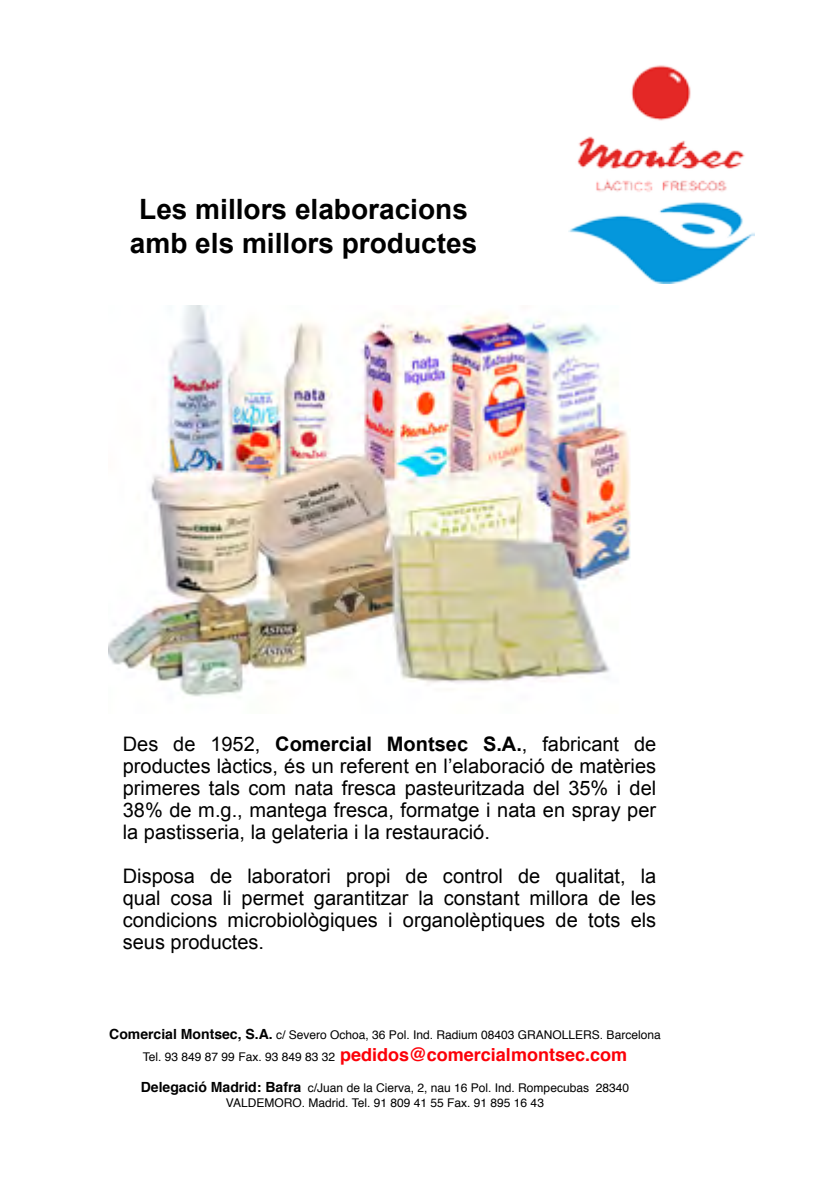
<style>
.page{position:relative;width:840px;height:1191px;background:#fff}
.page>*{position:absolute;margin:0;border:0;box-sizing:border-box;transform-origin:0 0}
.t1{font:700 28px/33.6px "Arial";color:#000;text-align:center}
.t2{font:20px/22px "Arial";color:#000;text-align:justify}
.t3{font:700 18px "Helvetica";color:#fc0008}
.t4{font:12px/14.4px "Helvetica";color:#000;text-align:center}
.s1{font-weight:700}
.s2{font-weight:700;font-size:14px}
.s3{font-weight:400;font-size:12px;color:#000}
</style>
<div class="page">
<img style="left:568px;top:65px;width:186px;height:219px">
<img style="left:108px;top:305px;width:522px;height:392px">
<h1 class="t1" style="left:130px;top:193px;width:349px">Les millors elaboracions amb els millors productes</h1>
<p class="t2" style="left:123px;top:733px;width:534px">Des de 1952, <span class="s1">Comercial Montsec S.A.</span>, fabricant de productes làctics, és un referent en l’elaboració de matèries primeres tals com nata fresca pasteuritzada del 35% i del 38% de m.g., mantega fresca, formatge i nata en spray per la pastisseria, la gelateria i la restauració.</p>
<p class="t2" style="left:123px;top:865px;width:534px">Disposa de laboratori propi de control de qualitat, la qual cosa li permet garantitzar la constant millora de les condicions microbiològiques i organolèptiques de tots els seus productes.</p>
<p class="t4" style="left:109px;top:1028px;width:552px"><span class="s2">Comercial Montsec, S.A.</span> c/ Severo Ochoa, 36 Pol. Ind. Radium 08403 GRANOLLERS. Barcelona</p>
<p class="t3" style="left:143px;top:1040px;width:485px"><span class="s3">Tel. 93 849 87 99 Fax. 93 849 83 32</span> pedidos@comercialmontsec.com</p>
<p class="t4" style="left:141px;top:1081px;width:489px"><span class="s2">Delegació Madrid: Bafra</span> c/Juan de la Cierva, 2, nau 16 Pol. Ind. Rompecubas 28340<br>VALDEMORO. Madrid. Tel. 91 809 41 55 Fax. 91 895 16 43</p>
</div>
